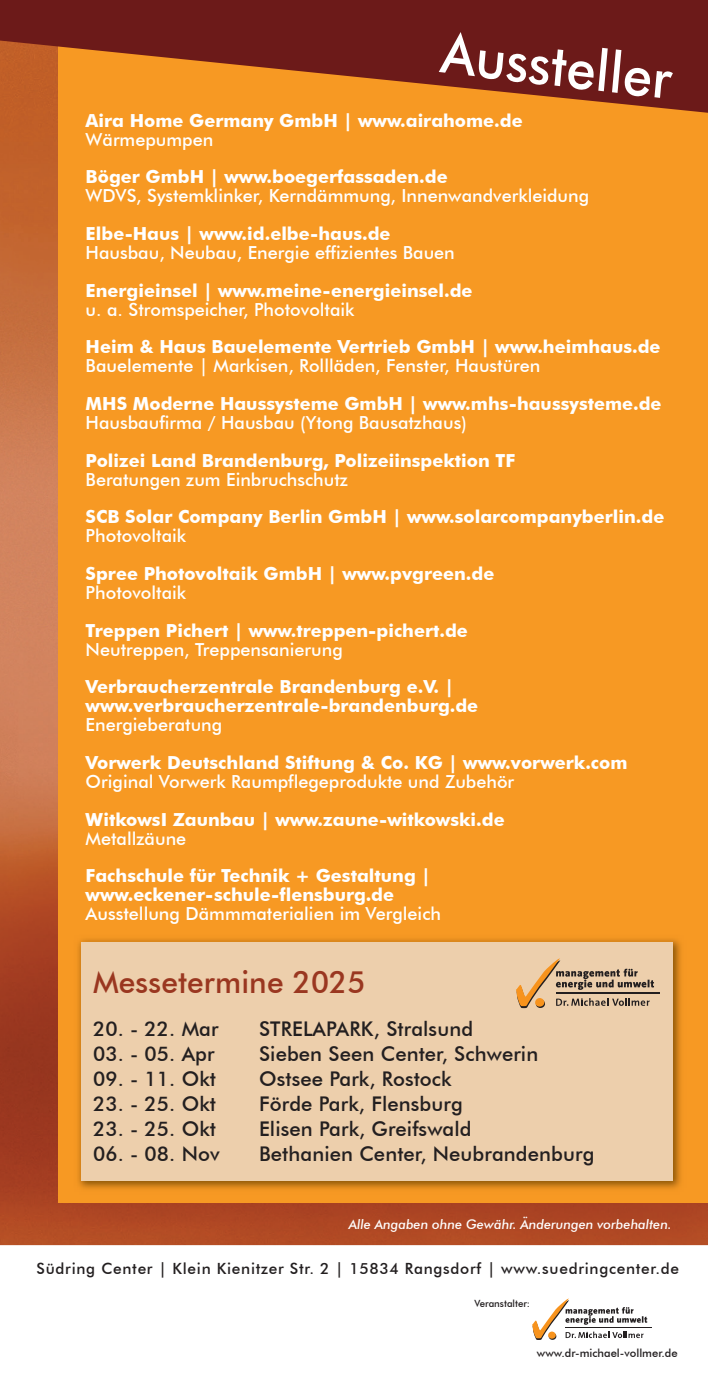
<style>
.page{position:relative;width:708px;height:1378px;background:#fff}
.page>*{position:absolute;margin:0;border:0;box-sizing:border-box;transform-origin:0 0}
.t1{font:500 56.7px "Futura BT";color:#fff;scale:.93 1}
.t2{font:500 30.82px "Futura BT";letter-spacing:.005em;color:#9a3720}
.t3{font:500 20.25px "Futura BT";letter-spacing:.005em;color:#231f20}
.t4{font:700 18px/18.9px "Futura BT";color:#fff}
.t5{font:500 18px "Futura BT";color:#fff}
.t6{font:500 15.53px "Futura BT";letter-spacing:.045em;color:#231f20}
.t7{font:italic 500 13.28px "Futura BT";color:#fff}
.t8{font:500 11.25px "Futura BT";color:#231f20}
.t9{font:500 9.9px "Futura BT";color:#231f20}
</style>
<div class="page">
<img style="left:0;top:113px;width:708px;height:1132px">
<div style="left:58px;top:10px;width:650px;height:1193px;background:#f79923"></div>
<svg style="left:0;top:0;width:708px;height:113px;fill:#6c1a19"></svg>
<img style="left:77px;top:939px;width:604px;height:250px">
<div style="left:81px;top:942px;width:592px;height:238px;background:#edcfac"></div>
<svg style="left:516px;top:958px;width:138px;height:50px"></svg>
<hr style="left:556px;top:992px;width:103px;height:1px;background:#231f20">
<svg style="left:532px;top:1298px;width:115px;height:42px"></svg>
<hr style="left:566px;top:1326px;width:86px;height:1px;background:#231f20">
<h1 class="t1" style="left:446px;top:17px;width:251px;rotate:7deg">Aussteller</h1>
<p class="t4" style="left:86px;top:111px;width:439px">Aira Home Germany GmbH | www.airahome.de</p>
<p class="t5" style="left:86px;top:128px;width:129px">Wärmepumpen</p>
<p class="t4" style="left:86px;top:167px;width:364px">Böger GmbH | www.boegerfassaden.de</p>
<p class="t5" style="left:86px;top:185px;width:505px">WDVS, Systemklinker, Kerndämmung, Innenwandverkleidung</p>
<p class="t4" style="left:86px;top:224px;width:306px">Elbe-Haus | www.id.elbe-haus.de</p>
<p class="t5" style="left:86px;top:242px;width:371px">Hausbau, Neubau, Energie effizientes Bauen</p>
<p class="t4" style="left:86px;top:281px;width:388px">Energieinsel | www.meine-energieinsel.de</p>
<p class="t5" style="left:86px;top:298px;width:270px">u. a. Stromspeicher, Photovoltaik</p>
<p class="t4" style="left:86px;top:337px;width:576px">Heim &amp; Haus Bauelemente Vertrieb GmbH | www.heimhaus.de</p>
<p class="t5" style="left:86px;top:355px;width:456px">Bauelemente | Markisen, Rollläden, Fenster, Haustüren</p>
<p class="t4" style="left:86px;top:394px;width:577px">MHS Moderne Haussysteme GmbH | www.mhs-haussysteme.de</p>
<p class="t5" style="left:86px;top:412px;width:383px">Hausbaufirma / Hausbau (Ytong Bausatzhaus)</p>
<p class="t4" style="left:86px;top:451px;width:431px">Polizei Land Brandenburg, Polizeiinspektion TF</p>
<p class="t5" style="left:86px;top:468px;width:264px">Beratungen zum Einbruchschutz</p>
<p class="t4" style="left:86px;top:507px;width:580px">SCB Solar Company Berlin GmbH | www.solarcompanyberlin.de</p>
<p class="t5" style="left:86px;top:525px;width:102px">Photovoltaik</p>
<p class="t4" style="left:86px;top:564px;width:410px">Spree Photovoltaik GmbH | www.pvgreen.de</p>
<p class="t5" style="left:86px;top:581px;width:102px">Photovoltaik</p>
<p class="t4" style="left:86px;top:621px;width:384px">Treppen Pichert | www.treppen-pichert.de</p>
<p class="t5" style="left:86px;top:638px;width:259px">Neutreppen, Treppensanierung</p>
<p class="t4" style="left:86px;top:677px;width:394px">Verbraucherzentrale Brandenburg e.V. | www.verbraucherzentrale-brandenburg.de</p>
<p class="t5" style="left:86px;top:714px;width:138px">Energieberatung</p>
<p class="t4" style="left:86px;top:753px;width:543px">Vorwerk Deutschland Stiftung &amp; Co. KG | www.vorwerk.com</p>
<p class="t5" style="left:86px;top:770px;width:430px">Original Vorwerk Raumpflegeprodukte und Zubehör</p>
<p class="t4" style="left:86px;top:809px;width:421px">WitkowsI Zaunbau | www.zaune-witkowski.de</p>
<p class="t5" style="left:86px;top:827px;width:102px">Metallzäune</p>
<p class="t4" style="left:86px;top:866px;width:346px">Fachschule für Technik + Gestaltung | www.eckener-schule-flensburg.de</p>
<p class="t5" style="left:86px;top:902px;width:357px">Ausstellung Dämmmaterialien im Vergleich</p>
<h2 class="t2" style="left:93px;top:963px;width:274px">Messetermine 2025</h2>
<p class="t3" style="left:93px;top:1016px;width:127px">20. - 22. Mar</p>
<p class="t3" style="left:259px;top:1016px;width:216px">STRELAPARK, Stralsund</p>
<p class="t3" style="left:93px;top:1041px;width:123px">03. - 05. Apr</p>
<p class="t3" style="left:259px;top:1041px;width:281px">Sieben Seen Center, Schwerin</p>
<p class="t3" style="left:93px;top:1066px;width:125px">09. - 11. Okt</p>
<p class="t3" style="left:259px;top:1066px;width:194px">Ostsee Park, Rostock</p>
<p class="t3" style="left:93px;top:1091px;width:125px">23. - 25. Okt</p>
<p class="t3" style="left:259px;top:1091px;width:205px">Förde Park, Flensburg</p>
<p class="t3" style="left:93px;top:1116px;width:125px">23. - 25. Okt</p>
<p class="t3" style="left:259px;top:1116px;width:214px">Elisen Park, Greifswald</p>
<p class="t3" style="left:93px;top:1142px;width:128px">06. - 08. Nov</p>
<p class="t3" style="left:259px;top:1142px;width:337px">Bethanien Center, Neubrandenburg</p>
<p class="t7" style="left:349px;top:1215px;width:325px">Alle Angaben ohne Gewähr. Änderungen vorbehalten.</p>
<p class="t6" style="left:37px;top:1259px;width:644px">Südring Center | Klein Kienitzer Str. 2 | 15834 Rangsdorf | www.suedringcenter.de</p>
<p class="t9" style="left:474px;top:1297px;width:57px">Veranstalter:</p>
<p class="t8" style="left:537px;top:1346px;width:142px">www.dr-michael-vollmer.de</p>
</div>
